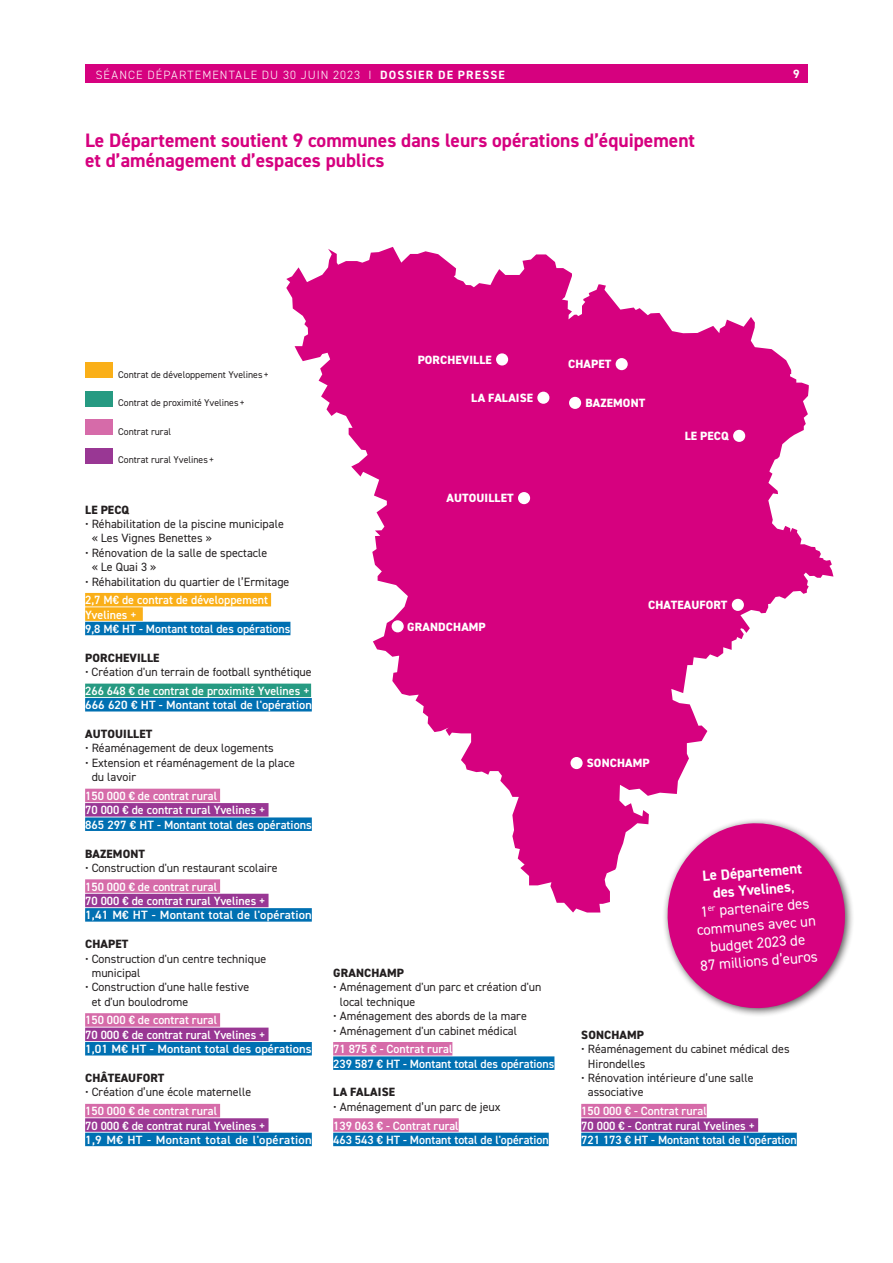
<style>
.page{position:relative;width:893px;height:1263px;background:#fff}
.page>*{position:absolute;margin:0;border:0;box-sizing:border-box;transform-origin:0 0}
.t1{font:700 19.5px/19.5px "DIN2014";color:#d6017f}
.t2{font:14.85px/17.9px "DIN2014";color:#fff;text-align:center}
.t3{font:600 12px/14.4px "DIN2014";color:#fff}
.t4{font:12px/14.4px "DIN2014";color:#231f20}
.t5{font:800 12px "DIN2014";letter-spacing:.01em;color:#fff}
.t6{font:800 12px "DIN2014";letter-spacing:.01em;color:#231f20}
.t7{font:300 12px "DIN2014";letter-spacing:.09em;color:#fff}
.t8{font:700 12px "DIN2014";color:#fff}
.t9{font:9.75px "DIN2014";color:#231f20}
.s1{font-weight:700}
</style>
<div class="page">
<div style="left:85px;top:64px;width:723px;height:19px;background:#d6017f"></div>
<div style="left:85px;top:362px;width:27px;height:16px;background:#faaf18"></div>
<div style="left:85px;top:391px;width:27px;height:15px;background:#269a82"></div>
<div style="left:85px;top:419px;width:27px;height:16px;background:#d66ba9"></div>
<div style="left:85px;top:448px;width:27px;height:15px;background:#993794"></div>
<div style="left:85px;top:593px;width:186px;height:13px;background:#faaf18"></div>
<div style="left:85px;top:607px;width:58px;height:14px;background:#faaf18"></div>
<div style="left:85px;top:622px;width:205px;height:13px;background:#0070b2"></div>
<div style="left:85px;top:684px;width:226px;height:13px;background:#269a82"></div>
<div style="left:85px;top:698px;width:227px;height:13px;background:#0070b2"></div>
<div style="left:85px;top:789px;width:135px;height:13px;background:#d66ba9"></div>
<div style="left:85px;top:803px;width:184px;height:13px;background:#993794"></div>
<div style="left:85px;top:817px;width:227px;height:14px;background:#0070b2"></div>
<div style="left:85px;top:879px;width:135px;height:14px;background:#d66ba9"></div>
<div style="left:85px;top:894px;width:184px;height:13px;background:#993794"></div>
<div style="left:85px;top:908px;width:227px;height:14px;background:#0070b2"></div>
<div style="left:85px;top:1013px;width:135px;height:14px;background:#d66ba9"></div>
<div style="left:85px;top:1027px;width:184px;height:14px;background:#993794"></div>
<div style="left:85px;top:1042px;width:227px;height:13px;background:#0070b2"></div>
<div style="left:85px;top:1104px;width:135px;height:13px;background:#d66ba9"></div>
<div style="left:85px;top:1118px;width:184px;height:14px;background:#993794"></div>
<div style="left:85px;top:1133px;width:227px;height:13px;background:#0070b2"></div>
<div style="left:333px;top:1042px;width:119px;height:13px;background:#d66ba9"></div>
<div style="left:333px;top:1056px;width:221px;height:14px;background:#0070b2"></div>
<div style="left:333px;top:1118px;width:126px;height:14px;background:#d66ba9"></div>
<div style="left:333px;top:1133px;width:216px;height:13px;background:#0070b2"></div>
<div style="left:581px;top:1104px;width:126px;height:13px;background:#d66ba9"></div>
<div style="left:581px;top:1118px;width:177px;height:14px;background:#993794"></div>
<div style="left:581px;top:1133px;width:216px;height:13px;background:#0070b2"></div>
<svg style="left:286px;top:247px;width:547px;height:665px;fill:#d6017f"></svg>
<div style="left:537px;top:392px;width:12px;height:12px;background:#fff;border-radius:50%"></div>
<div style="left:732px;top:599px;width:12px;height:12px;background:#fff;border-radius:50%"></div>
<div style="left:392px;top:620px;width:12px;height:12px;background:#fff;border-radius:50%"></div>
<div style="left:569px;top:397px;width:12px;height:12px;background:#fff;border-radius:50%"></div>
<div style="left:570px;top:757px;width:13px;height:12px;background:#fff;border-radius:50%"></div>
<div style="left:616px;top:358px;width:12px;height:12px;background:#fff;border-radius:50%"></div>
<div style="left:733px;top:430px;width:12px;height:12px;background:#fff;border-radius:50%"></div>
<div style="left:518px;top:492px;width:12px;height:12px;background:#fff;border-radius:50%"></div>
<div style="left:496px;top:353px;width:12px;height:12px;background:#fff;border-radius:50%"></div>
<div style="left:662px;top:818px;width:192px;height:199px;background:#231f20;opacity:.75"></div>
<svg style="left:664px;top:820px;width:185px;height:192px"></svg>
<p class="t7" style="left:96px;top:67px;width:411px">SÉANCE DÉPARTEMENTALE DU 30 JUIN 2023 I <span class="s1">DOSSIER DE PRESSE</span></p>
<p class="t8" style="left:793px;top:65px;width:8px">9</p>
<h1 class="t1" style="left:85px;top:130px;width:611px">Le Département soutient 9 communes dans leurs opérations d’équipement et d’aménagement d’espaces publics</h1>
<p class="t9" style="left:118px;top:368px;width:152px">Contrat de développement Yvelines+</p>
<p class="t9" style="left:118px;top:397px;width:128px">Contrat de proximité Yvelines+</p>
<p class="t9" style="left:118px;top:425px;width:54px">Contrat rural</p>
<p class="t9" style="left:118px;top:454px;width:97px">Contrat rural Yvelines+</p>
<p class="t6" style="left:85px;top:501px;width:46px">LE PECQ</p>
<p class="t4" style="left:92px;top:516px;width:194px;text-indent:-7px">• Réhabilitation de la piscine municipale « Les Vignes Benettes »</p>
<p class="t4" style="left:92px;top:545px;width:177px;text-indent:-7px">• Rénovation de la salle de spectacle « Le Quai 3 »</p>
<p class="t4" style="left:85px;top:574px;width:206px">• Réhabilitation du quartier de l’Ermitage</p>
<p class="t3" style="left:85px;top:593px;width:207px">2,7 M€ de contrat de développement<br>Yvelines +<br>9,8 M€ HT - Montant total des opérations</p>
<p class="t6" style="left:85px;top:650px;width:76px">PORCHEVILLE</p>
<p class="t4" style="left:85px;top:665px;width:228px">• Création d'un terrain de football synthétique</p>
<p class="t3" style="left:85px;top:683px;width:228px">266 648 € de contrat de proximité Yvelines +<br>666 620 € HT - Montant total de l'opération</p>
<p class="t6" style="left:85px;top:726px;width:69px">AUTOUILLET</p>
<p class="t4" style="left:85px;top:741px;width:190px">• Réaménagement de deux logements</p>
<p class="t4" style="left:92px;top:755px;width:205px;text-indent:-7px">• Extension et réaménagement de la place du lavoir</p>
<p class="t3" style="left:85px;top:788px;width:228px">150 000 € de contrat rural<br>70 000 € de contrat rural Yvelines +<br>865 297 € HT - Montant total des opérations</p>
<p class="t6" style="left:85px;top:845px;width:61px">BAZEMONT</p>
<p class="t4" style="left:85px;top:860px;width:194px">• Construction d'un restaurant scolaire</p>
<p class="t3" style="left:85px;top:879px;width:228px">150 000 € de contrat rural<br>70 000 € de contrat rural Yvelines +<br>1,41 M€ HT - Montant total de l'opération</p>
<p class="t6" style="left:85px;top:936px;width:45px">CHAPET</p>
<p class="t4" style="left:92px;top:951px;width:176px;text-indent:-7px">• Construction d'un centre technique municipal</p>
<p class="t4" style="left:92px;top:980px;width:159px;text-indent:-7px">• Construction d'une halle festive et d'un boulodrome</p>
<p class="t3" style="left:85px;top:1013px;width:228px">150 000 € de contrat rural<br>70 000 € de contrat rural Yvelines +<br>1,01 M€ HT - Montant total des opérations</p>
<p class="t6" style="left:85px;top:1070px;width:81px">CHÂTEAUFORT</p>
<p class="t4" style="left:85px;top:1085px;width:168px">• Création d’une école maternelle</p>
<p class="t3" style="left:85px;top:1103px;width:228px">150 000 € de contrat rural<br>70 000 € de contrat rural Yvelines +<br>1,9 M€ HT - Montant total de l'opération</p>
<p class="t5" style="left:418px;top:352px;width:75px">PORCHEVILLE</p>
<p class="t5" style="left:471px;top:390px;width:63px">LA FALAISE</p>
<p class="t5" style="left:447px;top:490px;width:69px">AUTOUILLET</p>
<p class="t5" style="left:568px;top:356px;width:45px">CHAPET</p>
<p class="t5" style="left:585px;top:395px;width:61px">BAZEMONT</p>
<p class="t5" style="left:685px;top:428px;width:46px">LE PECQ</p>
<p class="t5" style="left:407px;top:618px;width:80px">GRANDCHAMP</p>
<p class="t5" style="left:648px;top:597px;width:81px">CHATEAUFORT</p>
<p class="t5" style="left:587px;top:755px;width:64px">SONCHAMP</p>
<p class="t6" style="left:333px;top:965px;width:72px">GRANCHAMP</p>
<p class="t4" style="left:340px;top:980px;width:203px;text-indent:-7px">• Aménagement d'un parc et création d'un local technique</p>
<p class="t4" style="left:333px;top:1009px;width:195px">• Aménagement des abords de la mare</p>
<p class="t4" style="left:333px;top:1023px;width:185px">• Aménagement d'un cabinet médical</p>
<p class="t3" style="left:333px;top:1042px;width:223px">71 875 € - Contrat rural<br>239 587 € HT - Montant total des opérations</p>
<p class="t6" style="left:333px;top:1084px;width:63px">LA FALAISE</p>
<p class="t4" style="left:333px;top:1099px;width:169px">• Aménagement d’un parc de jeux</p>
<p class="t3" style="left:333px;top:1118px;width:217px">139 063 € - Contrat rural<br>463 543 € HT - Montant total de l'opération</p>
<p class="t2" style="left:693px;top:867px;width:121px;rotate:-4deg"><span class="s1">Le Département des Yvelines</span>,<br>1<sup>er</sup> partenaire des communes avec un budget 2023 de<br>87 millions d’euros</p>
<p class="t6" style="left:581px;top:1027px;width:64px">SONCHAMP</p>
<p class="t4" style="left:588px;top:1042px;width:203px;text-indent:-7px">• Réaménagement du cabinet médical des<br>Hirondelles</p>
<p class="t4" style="left:588px;top:1070px;width:167px;text-indent:-7px">• Rénovation intérieure d’une salle associative</p>
<p class="t3" style="left:581px;top:1103px;width:217px">150 000 € - Contrat rural<br>70 000 € - Contrat rural Yvelines +<br>721 173 € HT - Montant total de l'opération</p>
</div>
